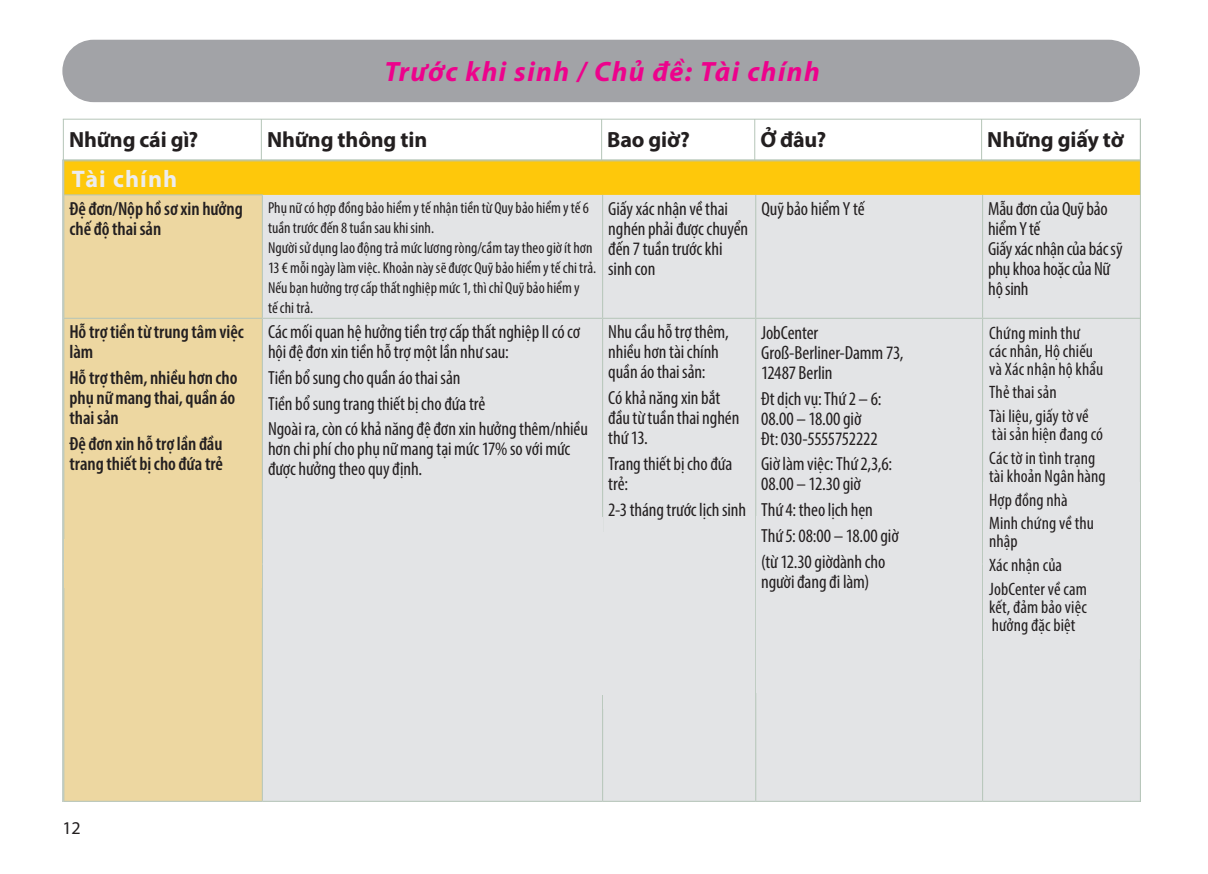
<style>
.page{position:relative;width:1208px;height:874px;background:#fff}
.page>*{position:absolute;margin:0;border:0;box-sizing:border-box;transform-origin:0 0}
.t1{font:italic 700 28px "Myriad Pro";letter-spacing:.05em;color:#ed028c}
.t2{font:700 24px "Myriad Pro";letter-spacing:.05em;color:#ececee}
.t3{font:700 22px "Myriad Pro";letter-spacing:-.01em;color:#231f20}
.t4{font:condensed 19px/20px "Myriad Pro";letter-spacing:-.005em;color:#231f20}
.t5{font:600 condensed 19px/20px "Myriad Pro";letter-spacing:-.005em;color:#231f20}
.t6{font:condensed 18px/23.6px "Myriad Pro";letter-spacing:.005em;color:#231f20}
.t7{font:18px "Myriad Pro";color:#231f20}
.t8{font:condensed 15.8px/20px "Myriad Pro";color:#231f20}
</style>
<div class="page">
<hr style="left:63px;top:114px;width:1px;height:50px;background:#b5c5b8">
<hr style="left:261px;top:114px;width:1px;height:50px;background:#b5c5b8">
<hr style="left:601px;top:114px;width:1px;height:50px;background:#b5c5b8">
<hr style="left:754px;top:114px;width:1px;height:50px;background:#b5c5b8">
<hr style="left:981px;top:114px;width:1px;height:50px;background:#b5c5b8">
<hr style="left:1140px;top:114px;width:1px;height:50px;background:#b5c5b8">
<div style="left:62px;top:40px;width:1078px;height:62px;background:#a2a3a7;border-radius:31px"></div>
<div style="left:64px;top:161px;width:1077px;height:34px;background:#fec80b"></div>
<div style="left:64px;top:195px;width:198px;height:605px;background:#edd7a1"></div>
<div style="left:263px;top:195px;width:878px;height:605px;background:#e3e4e6"></div>
<hr style="left:262px;top:195px;width:1px;height:122px;background:#b5c5b8">
<hr style="left:602px;top:195px;width:1px;height:122px;background:#b5c5b8">
<hr style="left:755px;top:195px;width:1px;height:122px;background:#b5c5b8">
<hr style="left:982px;top:195px;width:1px;height:122px;background:#b5c5b8">
<hr style="left:63px;top:317px;width:199px;height:1px;background:#b5c5b8">
<hr style="left:262px;top:317px;width:340px;height:1px;background:#b5c5b8">
<hr style="left:262px;top:318px;width:1px;height:245px;background:#b5c5b8">
<hr style="left:602px;top:317px;width:153px;height:1px;background:#b5c5b8">
<hr style="left:602px;top:318px;width:1px;height:245px;background:#b5c5b8">
<hr style="left:755px;top:317px;width:227px;height:1px;background:#b5c5b8">
<hr style="left:755px;top:318px;width:1px;height:245px;background:#b5c5b8">
<hr style="left:982px;top:317px;width:159px;height:1px;background:#b5c5b8">
<hr style="left:982px;top:318px;width:1px;height:245px;background:#b5c5b8">
<hr style="left:262px;top:563px;width:340px;height:1px;background:#b5c5b8">
<hr style="left:262px;top:564px;width:1px;height:236px;background:#b5c5b8">
<hr style="left:602px;top:563px;width:153px;height:1px;background:#b5c5b8">
<hr style="left:602px;top:564px;width:1px;height:236px;background:#b5c5b8">
<hr style="left:755px;top:563px;width:227px;height:1px;background:#b5c5b8">
<hr style="left:755px;top:564px;width:1px;height:236px;background:#b5c5b8">
<hr style="left:982px;top:563px;width:159px;height:1px;background:#b5c5b8">
<hr style="left:982px;top:564px;width:1px;height:236px;background:#b5c5b8">
<hr style="left:63px;top:800px;width:199px;height:1px;background:#b5c5b8">
<hr style="left:262px;top:800px;width:340px;height:1px;background:#b5c5b8">
<hr style="left:602px;top:800px;width:153px;height:1px;background:#b5c5b8">
<hr style="left:755px;top:800px;width:227px;height:1px;background:#b5c5b8">
<hr style="left:982px;top:800px;width:159px;height:1px;background:#b5c5b8">
<hr style="left:63px;top:194px;width:200px;height:1px;background:#b5c5b8">
<div style="left:43px;top:107px;width:1109px;height:12px;background:#fff"></div>
<hr style="left:63px;top:119px;width:1077px;height:1px;background:#b5c5b8">
<hr style="left:1139px;top:119px;width:1px;height:689px;background:#b5c5b8">
<div style="left:54px;top:801px;width:1111px;height:11px;background:#fff"></div>
<div style="left:263px;top:516px;width:339px;height:178px;background:#e3e4e6"></div>
<div style="left:603px;top:531px;width:152px;height:177px;background:#e3e4e6"></div>
<div style="left:756px;top:516px;width:226px;height:176px;background:#e3e4e6"></div>
<div style="left:983px;top:482px;width:157px;height:176px;background:#e3e4e6"></div>
<div style="left:64px;top:539px;width:198px;height:48px;background:#edd7a1"></div>
<h1 class="t1" style="left:384px;top:53px;width:437px">Trước khi sinh / Chủ đề: Tài chính</h1>
<p class="t3" style="left:69px;top:125px;width:131px">Những cái gì?</p>
<p class="t3" style="left:267px;top:125px;width:162px">Những thông tin</p>
<p class="t3" style="left:607px;top:125px;width:84px">Bao giờ?</p>
<p class="t3" style="left:760px;top:125px;width:67px">Ở đâu?</p>
<p class="t3" style="left:987px;top:125px;width:138px">Những giấy tờ</p>
<p class="t2" style="left:72px;top:163px;width:107px">Tài chính</p>
<p class="t5" style="left:70px;top:198px;width:175px">Đệ đơn/Nộp hồ sơ xin hưởng chế độ thai sản</p>
<p class="t8" style="left:268px;top:197px;width:330px">Phụ nữ có hợp đồng bảo hiểm y tế nhận tiền từ Quy bảo hiểm y tế 6 tuần trước đến 8 tuần sau khi sinh.<br>Người sử dụng lao động trả mức lương ròng/cầm tay theo giờ ít hơn 13 € mỗi ngày làm việc. Khoản này sẽ được Quỹ bảo hiểm y tế chi trả.<br>Nếu bạn hưởng trợ cấp thất nghiệp mức 1, thì chỉ Quỹ bảo hiểm y<br>tế chi trả.</p>
<p class="t4" style="left:608px;top:198px;width:141px">Giấy xác nhận về thai nghén phải được chuyển đến 7 tuần trước khi sinh con</p>
<p class="t4" style="left:761px;top:198px;width:105px">Quỹ bảo hiểm Y tế</p>
<p class="t4" style="left:988px;top:198px;width:136px">Mẫu đơn của Quỹ bảo hiểm Y tế<br>Giấy xác nhận của bác sỹ phụ khoa hoặc của Nữ hộ sinh</p>
<p class="t5" style="left:69px;top:321px;width:176px">Hỗ trợ tiền từ trung tâm việc làm</p>
<p class="t5" style="left:69px;top:367px;width:170px;text-align:justify">Hỗ trợ thêm, nhiều hơn cho phụ nữ mang thai, quần áo thai sản</p>
<p class="t5" style="left:69px;top:433px;width:155px">Đệ đơn xin hỗ trợ lần đầu trang thiết bị cho đứa trẻ</p>
<p class="t4" style="left:608px;top:321px;width:122px">Nhu cầu hỗ trợ thêm, nhiều hơn tài chính quần áo thai sản:</p>
<p class="t4" style="left:608px;top:387px;width:133px">Có khả năng xin bắt đầu từ tuần thai nghén thứ 13.</p>
<p class="t4" style="left:608px;top:453px;width:126px">Trang thiết bị cho đứa trẻ:</p>
<p class="t4" style="left:608px;top:498px;width:139px">2-3 tháng trước lịch sinh</p>
<p class="t4" style="left:268px;top:321px;width:314px">Các mối quan hệ hưởng tiền trợ cấp thất nghiệp II có cơ hội đệ đơn xin tiền hỗ trợ một lần như sau:</p>
<p class="t4" style="left:268px;top:364px;width:321px;line-height:25.6px">Tiền bổ sung cho quần áo thai sản<br>Tiền bổ sung trang thiết bị cho đứa trẻ<br>Ngoài ra, còn có khả năng đệ đơn xin hưởng thêm/nhiều</p>
<p class="t4" style="left:268px;top:438px;width:304px">hơn chi phí cho phụ nữ mang tại mức 17% so với mức được hưởng theo quy định.</p>
<p class="t4" style="left:761px;top:322px;width:144px">JobCenter<br>Groß-Berliner-Damm 73,<br>12487 Berlin</p>
<p class="t4" style="left:761px;top:388px;width:122px">Đt dịch vụ: Thứ 2 – 6:<br>08.00 – 18.00 giờ<br>Đt: 030-5555752222</p>
<p class="t4" style="left:761px;top:453px;width:132px">Giờ làm việc: Thứ 2,3,6:<br>08.00 – 12.30 giờ</p>
<p class="t4" style="left:761px;top:496px;width:139px;line-height:25.6px">Thứ 4: theo lịch hẹn<br>Thứ 5: 08:00 – 18.00 giờ (từ 12.30 giờdành cho</p>
<p class="t4" style="left:761px;top:570px;width:110px">người đang đi làm)</p>
<p class="t6" style="left:989px;top:323px;width:116px;line-height:18px">Chứng minh thư<br>các nhân, Hộ chiếu và Xác nhận hộ khẩu</p>
<p class="t6" style="left:989px;top:380px;width:101px">Thẻ thai sản<br>Tài liệu, giấy tờ về</p>
<p class="t6" style="left:989px;top:422px;width:116px">tài sản hiện đang có<br>Các tờ in tình trạng</p>
<p class="t6" style="left:989px;top:463px;width:118px">tài khoản Ngân hàng<br>Hợp đồng nhà<br>Minh chứng về thu</p>
<p class="t6" style="left:989px;top:529px;width:99px">nhập<br>Xác nhận của<br>JobCenter về cam</p>
<p class="t6" style="left:989px;top:597px;width:99px;line-height:18px">kết, đảm bảo việc hưởng đặc biệt</p>
<p class="t7" style="left:62px;top:816px;width:20px">12</p>
</div>
